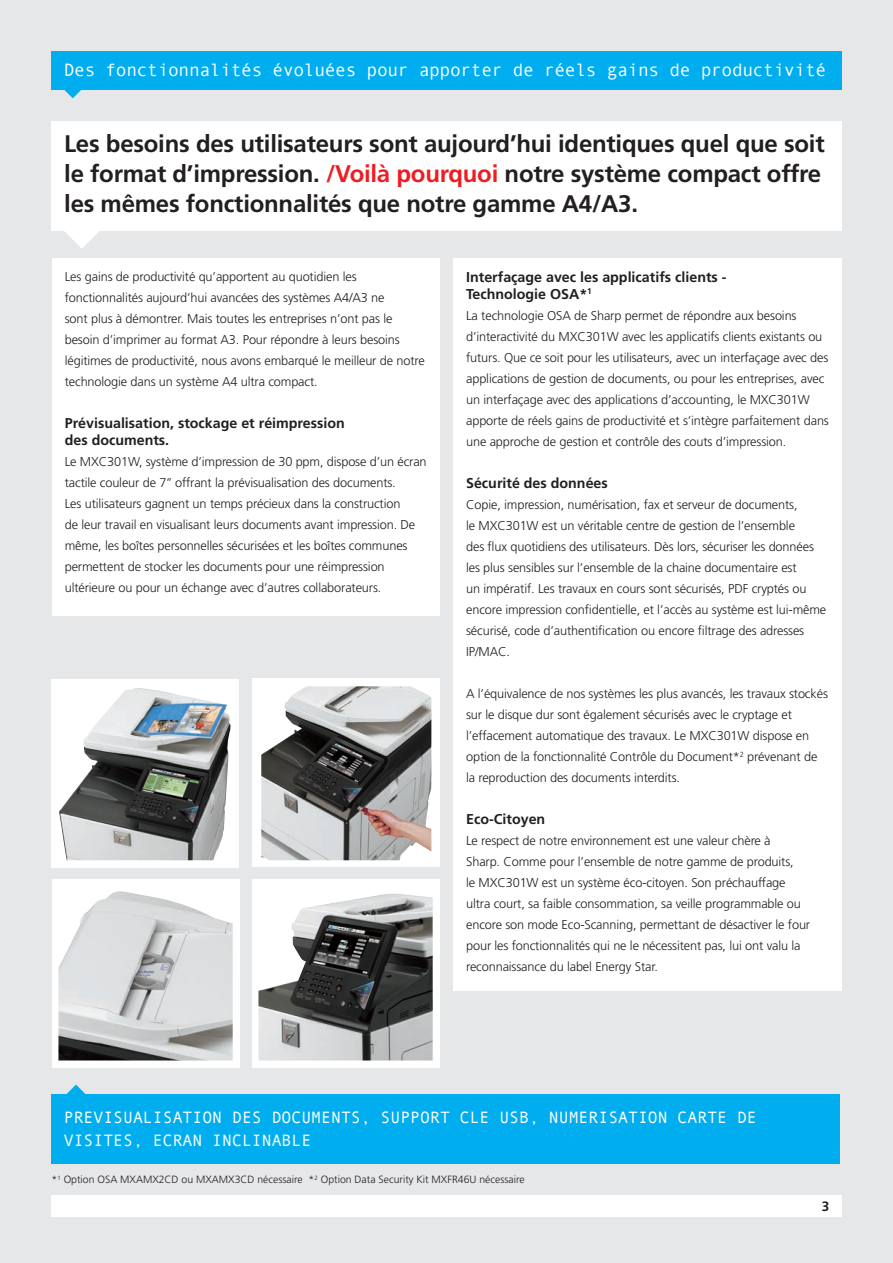
<style>
.page{position:relative;width:893px;height:1263px;background:#e6e7e9}
.page>*{position:absolute;margin:0;border:0;box-sizing:border-box;transform-origin:0 0}
.t1{font:700 24px/30px "Frutiger";letter-spacing:-.01em;color:#231f20}
.t2{font:18px "Andale Mono";letter-spacing:-.02em;color:#fff}
.t3{font:16.5px/22.5px "Andale Mono";color:#fff}
.t4{font:700 14.25px/16.5px "Frutiger";color:#231f20}
.t5{font:700 13.5px "Frutiger";color:#231f20}
.t6{font:300 12.75px/21px "Frutiger";letter-spacing:-.01em;color:#231f20}
.t7{font:300 10.5px "Frutiger";color:#231f20}
.s1{color:#ee1d23}
</style>
<div class="page">
<div style="left:51px;top:1195px;width:791px;height:21px;background:#fff"></div>
<svg style="left:65px;top:231px;width:34px;height:17px"></svg>
<div style="left:51px;top:121px;width:790px;height:110px;background:#fff"></div>
<svg style="left:64px;top:89px;width:18px;height:9px"></svg>
<svg style="left:67px;top:1084px;width:18px;height:9px"></svg>
<div style="left:51px;top:679px;width:187px;height:189px;background:#fff"></div>
<div style="left:52px;top:879px;width:187px;height:189px;background:#fff"></div>
<div style="left:252px;top:879px;width:187px;height:189px;background:#fff"></div>
<div style="left:252px;top:678px;width:187px;height:189px;background:#fff"></div>
<img style="left:58px;top:891px;width:175px;height:169px">
<img style="left:258px;top:893px;width:175px;height:167px">
<img style="left:261px;top:686px;width:170px;height:174px">
<img style="left:59px;top:688px;width:172px;height:172px">
<div style="left:51px;top:51px;width:791px;height:38px;background:#00aeef"></div>
<div style="left:453px;top:258px;width:389px;height:733px;background:#fff"></div>
<div style="left:52px;top:258px;width:387px;height:358px;background:#fff"></div>
<div style="left:51px;top:1093px;width:789px;height:70px;background:#00aeef"></div>
<h2 class="t2" style="left:64px;top:59px;width:764px">Des fonctionnalités évoluées pour apporter de réels gains de productivité</h2>
<h1 class="t1" style="left:64px;top:129px;width:762px">Les besoins des utilisateurs sont aujourd’hui identiques quel que soit le format d’impression. <span class="s1">/Voilà pourquoi</span> notre système compact offre les mêmes fonctionnalités que notre gamme A4/A3.</h1>
<p class="t6" style="left:65px;top:266px;width:361px">Les gains de productivité qu’apportent au quotidien les fonctionnalités aujourd’hui avancées des systèmes A4/A3 ne<br>sont plus à démontrer. Mais toutes les entreprises n’ont pas le besoin d’imprimer au format A3. Pour répondre à leurs besoins légitimes de productivité, nous avons embarqué le meilleur de notre technologie dans un système A4 ultra compact.</p>
<p class="t4" style="left:65px;top:415px;width:282px">Prévisualisation, stockage et réimpression des documents.</p>
<p class="t6" style="left:65px;top:451px;width:363px">Le MXC301W, système d’impression de 30 ppm, dispose d’un écran tactile couleur de 7’’ offrant la prévisualisation des documents.<br>Les utilisateurs gagnent un temps précieux dans la construction<br>de leur travail en visualisant leurs documents avant impression. De même, les boîtes personnelles sécurisées et les boîtes communes permettent de stocker les documents pour une réimpression ultérieure ou pour un échange avec d’autres collaborateurs.</p>
<p class="t4" style="left:466px;top:269px;width:262px">Interfaçage avec les applicatifs clients -<br>Technologie OSA*<sup>1</sup></p>
<p class="t6" style="left:466px;top:305px;width:364px">La technologie OSA de Sharp permet de répondre aux besoins d’interactivité du MXC301W avec les applicatifs clients existants ou futurs. Que ce soit pour les utilisateurs, avec un interfaçage avec des applications de gestion de documents, ou pour les entreprises, avec un interfaçage avec des applications d’accounting, le MXC301W apporte de réels gains de productivité et s’intègre parfaitement dans une approche de gestion et contrôle des couts d’impression.</p>
<p class="t4" style="left:466px;top:474px;width:143px">Sécurité des données</p>
<p class="t6" style="left:466px;top:494px;width:362px">Copie, impression, numérisation, fax et serveur de documents,<br>le MXC301W est un véritable centre de gestion de l’ensemble<br>des flux quotidiens des utilisateurs. Dès lors, sécuriser les données les plus sensibles sur l’ensemble de la chaine documentaire est<br>un impératif. Les travaux en cours sont sécurisés, PDF cryptés ou encore impression confidentielle, et l’accès au système est lui-même sécurisé, code d’authentification ou encore filtrage des adresses IP/MAC.</p>
<p class="t6" style="left:466px;top:683px;width:363px">A l’équivalence de nos systèmes les plus avancés, les travaux stockés sur le disque dur sont également sécurisés avec le cryptage et l’effacement automatique des travaux. Le MXC301W dispose en option de la fonctionnalité Contrôle du Document*<sup>2</sup> prévenant de la reproduction des documents interdits.</p>
<p class="t4" style="left:466px;top:810px;width:81px">Eco-Citoyen</p>
<p class="t6" style="left:466px;top:830px;width:346px">Le respect de notre environnement est une valeur chère à<br>Sharp. Comme pour l’ensemble de notre gamme de produits,<br>le MXC301W est un système éco-citoyen. Son préchauffage ultra court, sa faible consommation, sa veille programmable ou encore son mode Eco-Scanning, permettant de désactiver le four pour les fonctionnalités qui ne le nécessitent pas, lui ont valu la reconnaissance du label Energy Star.</p>
<p class="t3" style="left:64px;top:1105px;width:694px">PREVISUALISATION DES DOCUMENTS, SUPPORT CLE USB, NUMERISATION CARTE DE<br>VISITES, ECRAN INCLINABLE</p>
<p class="t7" style="left:52px;top:1174px;width:475px">*<sup>1</sup> Option OSA MXAMX2CD ou MXAMX3CD nécessaire *<sup>2</sup> Option Data Security Kit MXFR46U nécessaire</p>
<p class="t5" style="left:822px;top:1198px;width:9px">3</p>
</div>
